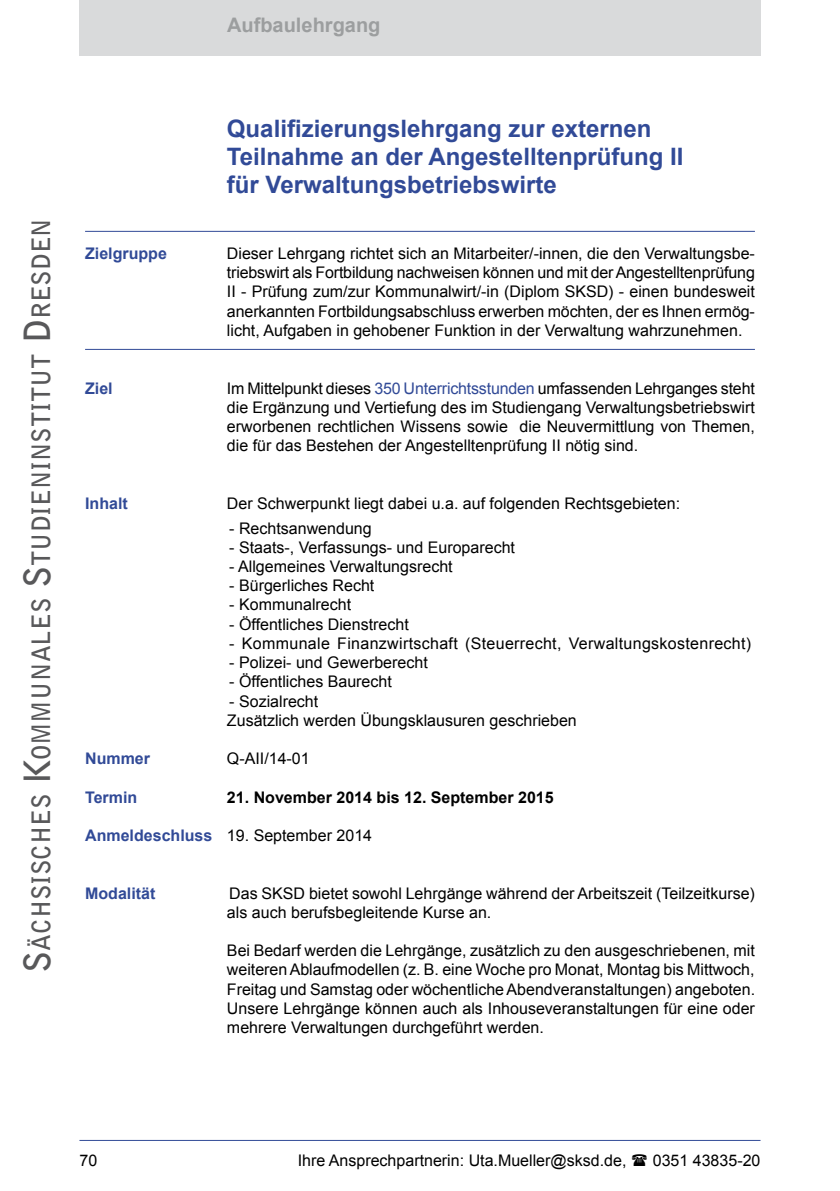
<style>
.page{position:relative;width:840px;height:1191px;background:#fff}
.page>*{position:absolute;margin:0;border:0;box-sizing:border-box;transform-origin:0 0}
.t1{font:700 25.2px "Bell Gothic Std";color:#58585a}
.t2{font:700 24px/28px "Arial";color:#314a97}
.t3{font:700 20px "Arial";color:#9c9e9f}
.t4{font:16px/19.2px "Arial";color:#000;text-align:justify}
.t5{font:16px "Arial";letter-spacing:.02em;color:#000}
.t6{font:700 16px "Arial";color:#314a97}
.t7{font:700 16px "Arial";color:#000}
.s1{font-size:36px}
.s2{color:#314a97}
.s3{font-weight:700;color:#314a97}
</style>
<div class="page">
<hr style="left:79px;top:1140px;width:681px;height:1px;background:#314a97">
<div style="left:79px;top:0;width:681px;height:55px;background:#d9dadb"></div>
<hr style="left:85px;top:231px;width:669px;height:1px;background:#314a97">
<hr style="left:85px;top:349px;width:669px;height:1px;background:#314a97">
<h1 class="t1" style="left:26px;top:972px;width:755px;rotate:-90deg"><span class="s1">S</span>ächsisches <span class="s1">K</span>ommunales <span class="s1">S</span>tudieninstitut <span class="s1">D</span> resden</h1>
<p class="t3" style="left:227px;top:11px;width:155px">Aufbaulehrgang</p>
<h2 class="t2" style="left:227px;top:115px;width:458px">Qualifizierungslehrgang zur externen<br>Teilnahme an der Angestelltenprüfung II für Verwaltungsbetriebswirte</h2>
<p class="t6" style="left:85px;top:243px;width:83px">Zielgruppe</p>
<p class="t4" style="left:227px;top:244px;width:529px">Dieser Lehrgang richtet sich an Mitarbeiter/-innen, die den Verwaltungsbe&shy;triebswirt als Fortbildung nachweisen können und mit der Angestelltenprüfung II - Prüfung zum/zur Kommunalwirt/-in (Diplom SKSD) - einen bundesweit anerkannten Fortbildungsabschluss erwerben möchten, der es Ihnen ermög&shy;licht, Aufgaben in gehobener Funktion in der Verwaltung wahrzunehmen.</p>
<p class="t6" style="left:85px;top:377px;width:29px">Ziel</p>
<p class="t4" style="left:227px;top:378px;width:529px">Im Mittelpunkt dieses <span class="s2">350 Unterrichtsstunden</span> umfassenden Lehrganges steht die Ergänzung und Vertiefung des im Studiengang Verwaltungsbetriebswirt erworbenen rechtlichen Wissens sowie die Neuvermittlung von Themen, die für das Bestehen der Angestelltenprüfung II nötig sind.</p>
<p class="t6" style="left:85px;top:492px;width:44px">Inhalt</p>
<p class="t4" style="left:227px;top:494px;width:454px">Der Schwerpunkt liegt dabei u.a. auf folgenden Rechtsgebieten:</p>
<p class="t4" style="left:229px;top:518px;width:144px">- Rechtsanwendung</p>
<p class="t4" style="left:229px;top:538px;width:287px">- Staats-, Verfassungs- und Europarecht</p>
<p class="t4" style="left:229px;top:557px;width:225px">- Allgemeines Verwaltungsrecht</p>
<p class="t4" style="left:229px;top:576px;width:146px">- Bürgerliches Recht</p>
<p class="t4" style="left:229px;top:595px;width:123px">- Kommunalrecht</p>
<p class="t4" style="left:229px;top:614px;width:181px">- Öffentliches Dienstrecht</p>
<p class="t5" style="left:229px;top:633px;width:523px">- Kommunale Finanzwirtschaft (Steuerrecht, Verwaltungskostenrecht)</p>
<p class="t4" style="left:229px;top:653px;width:200px">- Polizei- und Gewerberecht</p>
<p class="t4" style="left:229px;top:672px;width:164px">- Öffentliches Baurecht</p>
<p class="t4" style="left:227px;top:691px;width:351px">- Sozialrecht<br>Zusätzlich werden Übungsklausuren geschrieben</p>
<p class="t6" style="left:85px;top:748px;width:66px">Nummer</p>
<p class="t4" style="left:227px;top:749px;width:84px">Q-AII/14-01</p>
<p class="t6" style="left:85px;top:786px;width:54px">Termin</p>
<p class="t7" style="left:227px;top:786px;width:328px">21. November 2014 bis 12. September 2015</p>
<p class="t4" style="left:85px;top:826px;width:288px"><span class="s3">Anmeldeschluss</span> 19. September 2014</p>
<p class="t6" style="left:85px;top:882px;width:72px">Modalität</p>
<p class="t4" style="left:227px;top:883px;width:529px">Das SKSD bietet sowohl Lehrgänge während der Arbeitszeit (Teilzeitkurse) als auch berufsbegleitende Kurse an.</p>
<p class="t4" style="left:227px;top:941px;width:529px">Bei Bedarf werden die Lehrgänge, zusätzlich zu den ausgeschriebenen, mit weiteren Ablaufmodellen (z. B. eine Woche pro Monat, Montag bis Mittwoch, Freitag und Samstag oder wöchentliche Abendveranstaltungen) angeboten.<br>Unsere Lehrgänge können auch als Inhouseveranstaltungen für eine oder mehrere Verwaltungen durchgeführt werden.</p>
<p class="t4" style="left:79px;top:1150px;width:19px">70</p>
<p class="t4" style="left:297px;top:1151px;width:330px">Ihre Ansprechpartnerin: Uta.Mueller@sksd.de,</p>
<p class="t4" style="left:652px;top:1151px;width:109px">0351 43835-20</p>
</div>
